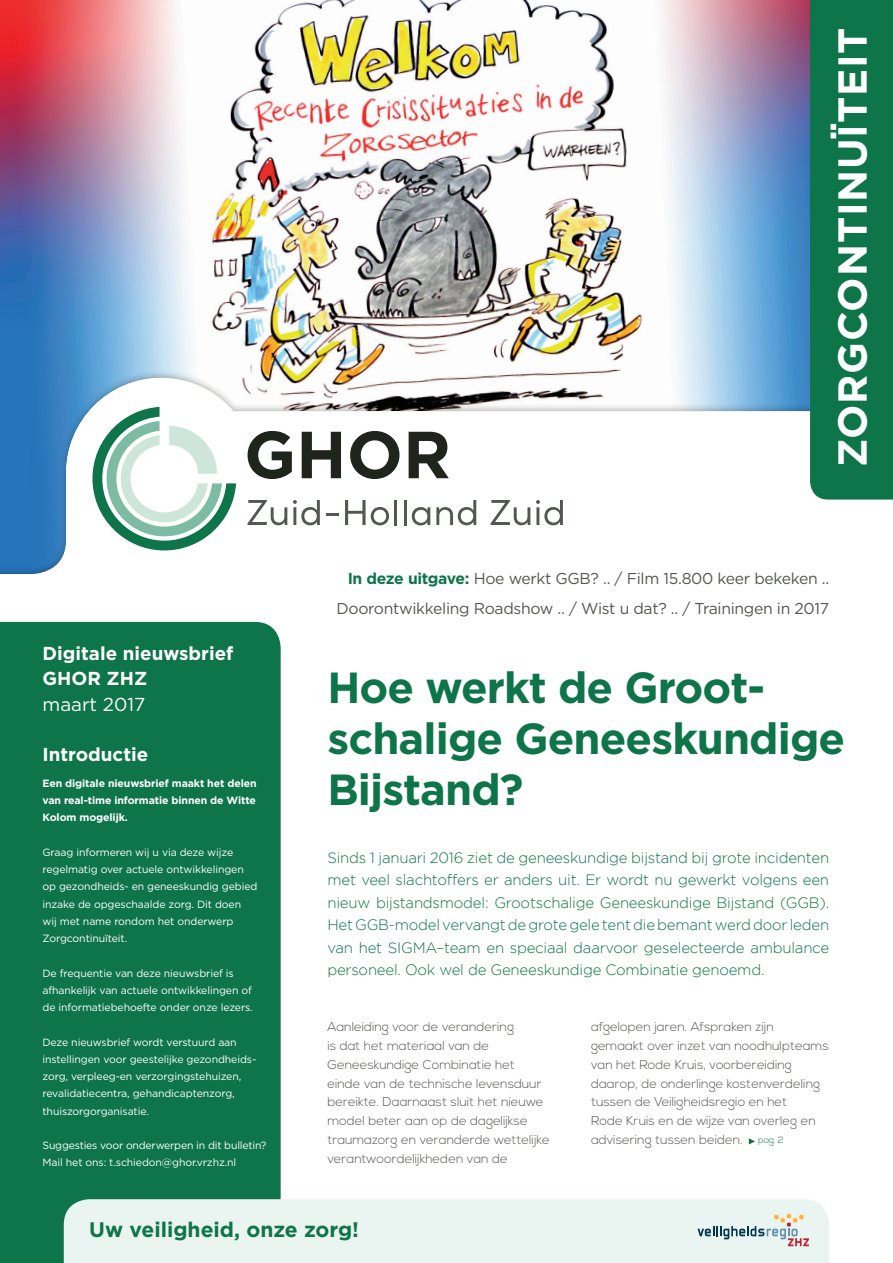
<style>
.page{position:relative;width:893px;height:1263px;background:#fff}
.page>*{position:absolute;margin:0;border:0;box-sizing:border-box;transform-origin:0 0}
.t1{font:700 43.5px/51px "Gotham";letter-spacing:-.02em;color:#0e744a}
.t2{font:700 40.5px "Gotham";letter-spacing:.02em;color:#fff}
.t3{font:700 21px "Gotham";color:#0e744a}
.t4{font:700 18.75px/25.5px "Gotham";color:#fff}
.t5{font:18.75px "Gotham";color:#fff}
.t6{font:15.75px/30px "Gotham";letter-spacing:-.02em;color:#535750;text-align:right}
.t7{font:300 15px/22.5px "Gotham";letter-spacing:-.015em;color:#0e744a;text-align:justify}
.t8{font:300 12.75px/18.8px "Nexa";color:#535750}
.t9{font:10.5px/17.2px "Gotham";letter-spacing:-.01em;color:#fff}
.t10{font:700 10.5px/17.2px "Gotham";letter-spacing:-.01em;color:#fff;text-align:justify}
.t11{font:300 9px "Nexa";color:#0e744a}
.s1{font-weight:700;color:#0e744a}
</style>
<div class="page">
<div style="left:0;top:622px;width:281px;height:641px;background:#0e744a"></div>
<div style="left:64px;top:1199px;width:765px;height:64px;background:#eaf4f0"></div>
<svg style="left:698px;top:1213px;width:111px;height:33px;background:#cfd7d5"></svg>
<svg style="left:749px;top:1138px;width:6px;height:6px"></svg>
<div style="left:0;top:0;width:893px;height:575px;background:#231f20;opacity:.35"></div>
<div style="left:66px;top:378px;width:191px;height:190px;background:#fff;border-radius:50%"></div>
<svg style="left:248px;top:431px;width:44px;height:48px"></svg>
<svg style="left:302px;top:432px;width:39px;height:46px"></svg>
<svg style="left:350px;top:431px;width:49px;height:48px"></svg>
<svg style="left:409px;top:432px;width:40px;height:46px"></svg>
<svg style="left:248px;top:500px;width:39px;height:25px"></svg>
<svg style="left:293px;top:500px;width:27px;height:25px"></svg>
<svg style="left:326px;top:513px;width:12px;height:3px"></svg>
<svg style="left:345px;top:500px;width:44px;height:25px"></svg>
<hr style="left:394px;top:500px;width:3px;height:25px;background:#525751">
<hr style="left:404px;top:500px;width:3px;height:25px;background:#525751">
<svg style="left:412px;top:507px;width:18px;height:18px"></svg>
<svg style="left:436px;top:500px;width:40px;height:25px"></svg>
<svg style="left:491px;top:500px;width:39px;height:25px"></svg>
<svg style="left:536px;top:500px;width:27px;height:25px"></svg>
<svg style="left:92px;top:407px;width:144px;height:143px"></svg>
<div style="left:810px;top:0;width:83px;height:500px;background:#0e744a"></div>
<h2 class="t2" style="left:829px;top:467px;width:441px;rotate:-90deg">ZORGCONTINUÏTEIT</h2>
<h3 class="t4" style="left:43px;top:640px;width:192px">Digitale nieuwsbrief<br>GHOR ZHZ</h3>
<h3 class="t5" style="left:43px;top:694px;width:104px">maart 2017</h3>
<h3 class="t4" style="left:43px;top:741px;width:107px">Introductie</h3>
<p class="t10" style="left:43px;top:774px;width:216px">Een digitale nieuwsbrief maakt het delen van real-time informatie binnen de Witte Kolom mogelijk.</p>
<p class="t9" style="left:43px;top:843px;width:216px">Graag informeren wij u via deze wijze regelmatig over actuele ontwikkelingen op gezondheids- en geneeskundig gebied inzake de opgeschaalde zorg. Dit doen wij met name rondom het onderwerp Zorgcontinuïteit.</p>
<p class="t9" style="left:43px;top:964px;width:212px">De frequentie van deze nieuwsbrief is afhankelijk van actuele ontwikkelingen of de informatiebehoefte onder onze lezers.</p>
<p class="t9" style="left:43px;top:1033px;width:215px">Deze nieuwsbrief wordt verstuurd aan instellingen voor geestelijke gezondheids&shy;zorg, verpleeg-en verzorgingstehuizen, revalidatiecentra, gehandicaptenzorg, thuiszorgorganisatie.</p>
<p class="t9" style="left:43px;top:1137px;width:226px">Suggesties voor onderwerpen in dit bulletin?<br>Mail het ons: t.schiedon@ghor.vrzhz.nl</p>
<h3 class="t6" style="left:336px;top:563px;width:494px"><span class="s1">In deze uitgave:</span> Hoe werkt GGB? .. / Film 15.800 keer bekeken ..<br>Doorontwikkeling Roadshow .. / Wist u dat? .. / Trainingen in 2017</h3>
<h1 class="t1" style="left:327px;top:661px;width:519px">Hoe werkt de Groot&shy;schalige Geneeskundige<br>Bijstand?</h1>
<p class="t7" style="left:327px;top:846px;width:503px">Sinds 1 januari 2016 ziet de geneeskundige bijstand bij grote incidenten met veel slachtoffers er anders uit. Er wordt nu gewerkt volgens een nieuw bijstandsmodel: Grootschalige Geneeskundige Bijstand (GGB).<br>Het GGB-model vervangt de grote gele tent die bemant werd door leden van het SIGMA–team en speciaal daarvoor geselecteerde ambulance personeel. Ook wel de Geneeskundige Combinatie genoemd.</p>
<p class="t8" style="left:327px;top:1018px;width:224px">Aanleiding voor de verandering<br>is dat het materiaal van de<br>Geneeskundige Combinatie het einde van de technische levensduur bereikte. Daarnaast sluit het nieuwe model beter aan op de dagelijkse traumazorg en veranderde wettelijke verantwoordelijkheden van de</p>
<p class="t8" style="left:591px;top:1018px;width:239px">afgelopen jaren. Afspraken zijn gemaakt over inzet van noodhulpteams van het Rode Kruis, voorbereiding daarop, de onderlinge kostenverdeling tussen de Veiligheidsregio en het<br>Rode Kruis en de wijze van overleg en advisering tussen beiden.</p>
<p class="t11" style="left:758px;top:1135px;width:27px">pag. 2</p>
<h3 class="t3" style="left:89px;top:1217px;width:271px">Uw veiligheid, onze zorg!</h3>
</div>
